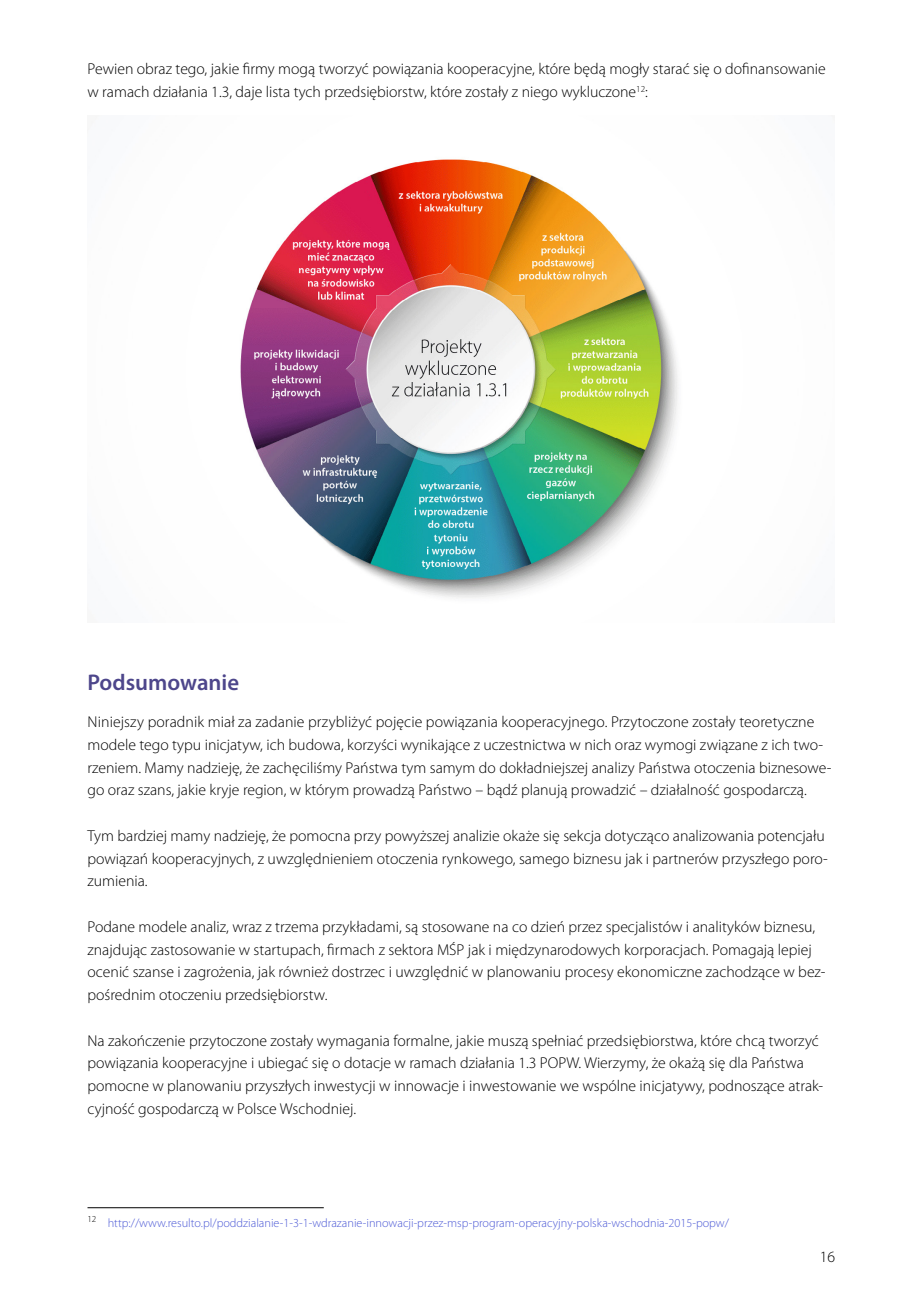
<style>
.page{position:relative;width:898px;height:1290px;background:#fff}
.page>*{position:absolute;margin:0;border:0;box-sizing:border-box;transform-origin:0 0}
.t1{font:600 22.75px "Myriad Pro";color:#4d468b}
.t2{font:300 15.75px/22.8px "Myriad Pro";color:#000}
.t3{font:300 12.25px "Myriad Pro";color:#4f5cd6}
</style>
<div class="page">
<img style="left:240px;top:159px;width:438px;height:439px">
<hr style="left:88px;top:1207px;width:236px;height:1px;background:#000">
<p class="t2" style="left:87px;top:58px;width:740px">Pewien obraz tego, jakie firmy mogą tworzyć powiązania kooperacyjne, które będą mogły starać się o dofinansowanie w ramach działania 1.3, daje lista tych przedsiębiorstw, które zostały z niego wykluczone<sup>12</sup>:</p>
<h1 class="t1" style="left:88px;top:668px;width:153px">Podsumowanie</h1>
<p class="t2" style="left:88px;top:711px;width:745px">Niniejszy poradnik miał za zadanie przybliżyć pojęcie powiązania kooperacyjnego. Przytoczone zostały teoretyczne modele tego typu inicjatyw, ich budowa, korzyści wynikające z uczestnictwa w nich oraz wymogi związane z ich two&shy;rzeniem. Mamy nadzieję, że zachęciliśmy Państwa tym samym do dokładniejszej analizy Państwa otoczenia biznesowe&shy;go oraz szans, jakie kryje region, w którym prowadzą Państwo – bądź planują prowadzić – działalność gospodarczą.</p>
<p class="t2" style="left:88px;top:824px;width:742px">Tym bardziej mamy nadzieję, że pomocna przy powyższej analizie okaże się sekcja dotycząco analizowania potencjału powiązań kooperacyjnych, z uwzględnieniem otoczenia rynkowego, samego biznesu jak i partnerów przyszłego poro&shy;zumienia.</p>
<p class="t2" style="left:88px;top:915px;width:740px">Podane modele analiz, wraz z trzema przykładami, są stosowane na co dzień przez specjalistów i analityków biznesu, znajdując zastosowanie w startupach, firmach z sektora MŚP jak i międzynarodowych korporacjach. Pomagają lepiej ocenić szanse i zagrożenia, jak również dostrzec i uwzględnić w planowaniu procesy ekonomiczne zachodzące w bez&shy;pośrednim otoczeniu przedsiębiorstw.</p>
<p class="t2" style="left:88px;top:1029px;width:737px">Na zakończenie przytoczone zostały wymagania formalne, jakie muszą spełniać przedsiębiorstwa, które chcą tworzyć powiązania kooperacyjne i ubiegać się o dotacje w ramach działania 1.3 POPW. Wierzymy, że okażą się dla Państwa pomocne w planowaniu przyszłych inwestycji w innowacje i inwestowanie we wspólne inicjatywy, podnoszące atrak&shy;cyjność gospodarczą w Polsce Wschodniej.</p>
<p class="t3" style="left:88px;top:1216px;width:643px"><sup>12</sup> http://www.resulto.pl/poddzialanie-1-3-1-wdrazanie-innowacji-przez-msp-program-operacyjny-polska-wschodnia-2015-popw/</p>
<p class="t2" style="left:820px;top:1246px;width:17px">16</p>
</div>
